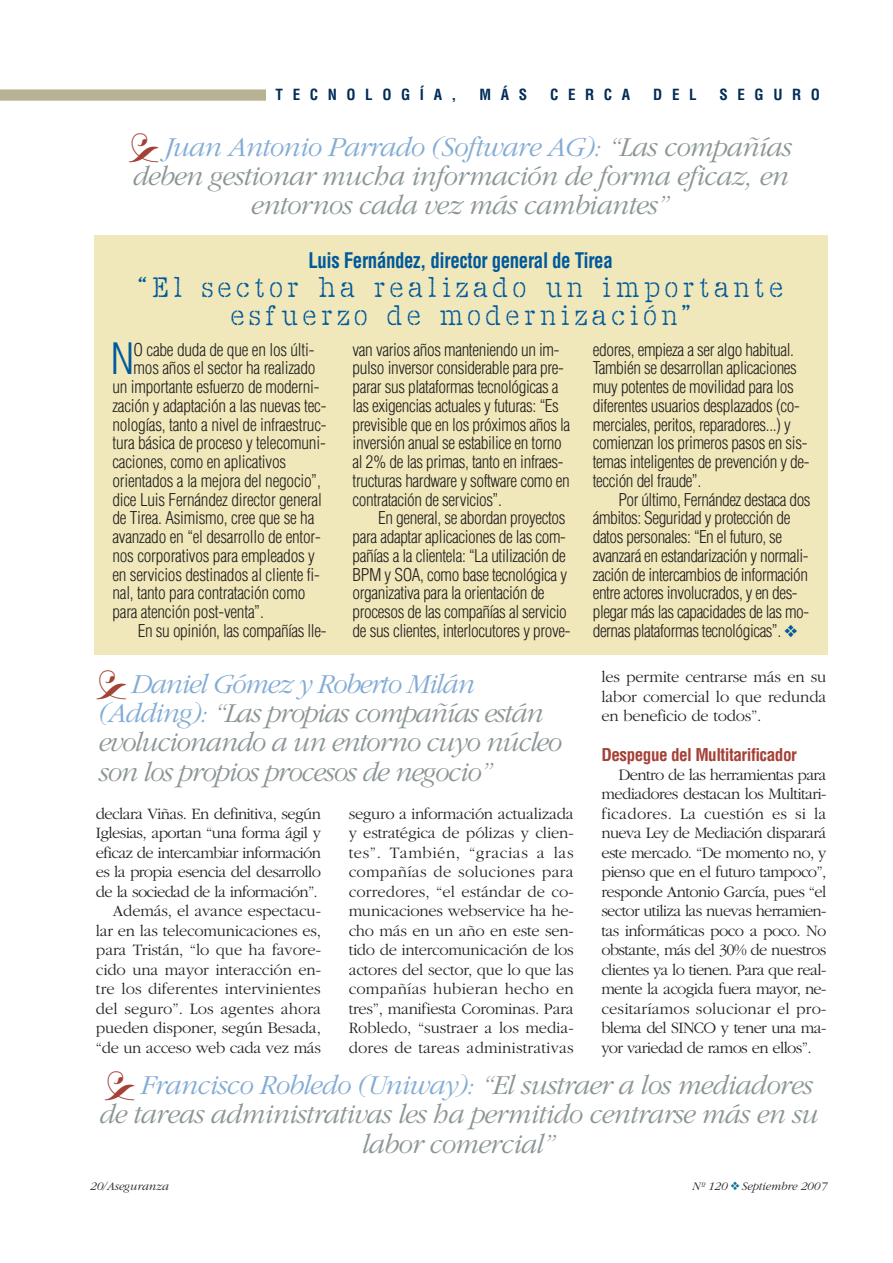
<style>
.page{position:relative;width:893px;height:1263px;background:#fff}
.page>*{position:absolute;margin:0;border:0;box-sizing:border-box;transform-origin:0 0}
.t1{font:300 condensed 42.15px "Helvetica";color:#00599b}
.t2{font:30px/27.8px "Sayer Interview";letter-spacing:.15em;color:#00599b;text-align:center}
.t3{font:italic 300 28.5px/29.2px "Garamond";letter-spacing:-.03em;color:#8a9595}
.t4{font:italic 300 28.5px "Garamond";letter-spacing:-.03em;color:#83acd5}
.t5{font:700 condensed 21px "Helvetica";letter-spacing:-.02em;color:#00599b;scale:.9 1}
.t6{font:300 condensed 17.25px/18.8px "Helvetica";letter-spacing:-.02em;color:#231f20}
.t7{font:700 condensed 17.25px "Helvetica";letter-spacing:-.03em;color:#a44137}
.t8{font:300 16.5px/19.5px "Garamond";letter-spacing:-.015em;color:#231f20;text-align:justify}
.t9{font:700 condensed 15px "Helvetica";letter-spacing:.64em;color:#002c56}
.t10{font:italic 300 12px "Garamond";color:#231f20}
.s1{color:#8a9595}
.s2{color:#83acd5}
.s3{color:#00599b}
.s4{color:#0b7393}
</style>
<div class="page">
<div style="left:94px;top:235px;width:733px;height:420px;background:#f0e8ba"></div>
<div style="left:0;top:89px;width:266px;height:12px;background:#b6b292"></div>
<p class="t9" style="left:275px;top:89px;width:182px">TECNOLOGÍA,</p>
<p class="t9" style="left:479px;top:89px;width:49px">MÁS</p>
<p class="t9" style="left:550px;top:89px;width:82px">CERCA</p>
<p class="t9" style="left:653px;top:89px;width:45px">DEL</p>
<p class="t9" style="left:719px;top:89px;width:102px">SEGURO</p>
<h3 class="t4" style="left:163px;top:136px;width:628px">Juan Antonio Parrado (Software AG): <span class="s1">“Las compañías</span></h3>
<h3 class="t3" style="left:131px;top:164px;width:657px">deben gestionar mucha información de forma eficaz, en</h3>
<h3 class="t3" style="left:249px;top:193px;width:419px">entornos cada vez más cambiantes”</h3>
<p class="t5" style="left:308px;top:252px;width:339px">Luis Fernández, director general de Tirea</p>
<h2 class="t2" style="left:138px;top:276px;width:646px">“El sector ha realizado un importante esfuerzo de modernización”</h2>
<h1 class="t1" style="left:111px;top:343px;width:25px">N</h1>
<p class="t6" style="left:134px;top:341px;width:182px">O cabe duda de que en los últi-</p>
<p class="t6" style="left:134px;top:360px;width:183px">mos años el sector ha realizado</p>
<p class="t6" style="left:112px;top:379px;width:208px">un importante esfuerzo de moderni-</p>
<p class="t6" style="left:112px;top:398px;width:215px">zación y adaptación a las nuevas tec-</p>
<p class="t6" style="left:112px;top:416px;width:216px">nologías, tanto a nivel de infraestruc-</p>
<p class="t6" style="left:112px;top:435px;width:215px">tura básica de proceso y telecomuni-</p>
<p class="t6" style="left:112px;top:454px;width:175px">caciones, como en aplicativos</p>
<p class="t6" style="left:112px;top:473px;width:210px">orientados a la mejora del negocio”,</p>
<p class="t6" style="left:112px;top:491px;width:211px">dice Luis Fernández director general</p>
<p class="t6" style="left:112px;top:510px;width:203px">de Tirea. Asimismo, cree que se ha</p>
<p class="t6" style="left:112px;top:529px;width:210px">avanzado en “el desarrollo de entor-</p>
<p class="t6" style="left:112px;top:548px;width:204px">nos corporativos para empleados y</p>
<p class="t6" style="left:112px;top:566px;width:209px">en servicios destinados al cliente fi-</p>
<p class="t6" style="left:112px;top:585px;width:194px">nal, tanto para contratación como</p>
<p class="t6" style="left:112px;top:604px;width:153px">para atención post-venta”.</p>
<p class="t6" style="left:138px;top:623px;width:190px">En su opinión, las compañías lle-</p>
<p class="t6" style="left:352px;top:341px;width:219px">van varios años manteniendo un im&shy;pulso inversor considerable para pre&shy;parar sus plataformas tecnológicas a las exigencias actuales y futuras: “Es previsible que en los próximos años la inversión anual se estabilice en torno al 2% de las primas, tanto en infraes&shy;tructuras hardware y software como en contratación de servicios”.</p>
<p class="t6" style="left:352px;top:510px;width:219px;text-indent:26px">En general, se abordan proyectos para adaptar aplicaciones de las com&shy;pañías a la clientela: “La utilización de BPM y SOA, como base tecnológica y organizativa para la orientación de procesos de las compañías al servicio de sus clientes, interlocutores y prove-</p>
<h3 class="t3" style="left:97px;top:672px;width:465px;text-indent:33px"><span class="s2">Daniel Gómez y Roberto Milán (Adding):</span> “Las propias compañías están evolucionando a un entorno cuyo núcleo son los propios procesos de negocio”</h3>
<p class="t8" style="left:96px;top:805px;width:227px;text-align:right">declara Viñas. En definitiva, según Iglesias, aportan “una forma ágil y eficaz de intercambiar información es la propia esencia del desarrollo de la sociedad de la información”.<br>Además, el avance espectacu&shy;lar en las telecomunicaciones es, para Tristán, “lo que ha favore&shy;cido una mayor interacción en&shy;tre los diferentes intervinientes del seguro”. Los agentes ahora pueden disponer, según Besada, “de un acceso web cada vez más</p>
<p class="t8" style="left:348px;top:805px;width:226px">seguro a información actualizada y estratégica de pólizas y clien&shy;tes”. También, “gracias a las compañías de soluciones para corredores, “el estándar de co&shy;municaciones webservice ha he&shy;cho más en un año en este sen&shy;tido de intercomunicación de los actores del sector, que lo que las compañías hubieran hecho en tres”, manifiesta Corominas. Para Robledo, “sustraer a los media&shy;dores de tareas administrativas</p>
<p class="t6" style="left:593px;top:341px;width:218px">edores, empieza a ser algo habitual.<br>También se desarrollan aplicaciones muy potentes de movilidad para los diferentes usuarios desplazados (co&shy;merciales, peritos, reparadores...) y comienzan los primeros pasos en sis&shy;temas inteligentes de prevención y de&shy;tección del fraude”.</p>
<p class="t6" style="left:593px;top:491px;width:219px;text-indent:26px">Por último, Fernández destaca dos ámbitos: Seguridad y protección de datos personales: “En el futuro, se avanzará en estandarización y normali&shy;zación de intercambios de información entre actores involucrados, y en des&shy;plegar más las capacidades de las mo&shy;dernas plataformas tecnológicas”. <span class="s3">❖</span></p>
<p class="t8" style="left:601px;top:669px;width:226px">les permite centrarse más en su labor comercial lo que redunda en beneficio de todos”.</p>
<p class="t7" style="left:601px;top:748px;width:197px">Despegue del Multitarificador</p>
<p class="t8" style="left:601px;top:766px;width:226px;text-indent:17px">Dentro de las herramientas para mediadores destacan los Multitari&shy;ficadores. La cuestión es si la nueva Ley de Mediación disparará este mercado. “De momento no, y pienso que en el futuro tampoco”, responde Antonio García, pues “el sector utiliza las nuevas herramien&shy;tas informáticas poco a poco. No obstante, más del 30% de nuestros clientes ya lo tienen. Para que real&shy;mente la acogida fuera mayor, ne&shy;cesitaríamos solucionar el pro&shy;blema del SINCO y tener una ma&shy;yor variedad de ramos en ellos”.</p>
<h3 class="t4" style="left:139px;top:1074px;width:673px">Francisco Robledo (Uniway): <span class="s1">“El sustraer a los mediadores</span></h3>
<h3 class="t3" style="left:98px;top:1102px;width:721px">de tareas administrativas les ha permitido centrarse más en su</h3>
<h3 class="t3" style="left:360px;top:1131px;width:194px">labor comercial”</h3>
<p class="t10" style="left:89px;top:1182px;width:80px">20/Aseguranza</p>
<p class="t10" style="left:691px;top:1182px;width:136px">Nº 120 <span class="s4">❖</span>Septiembre 2007</p>
</div>
